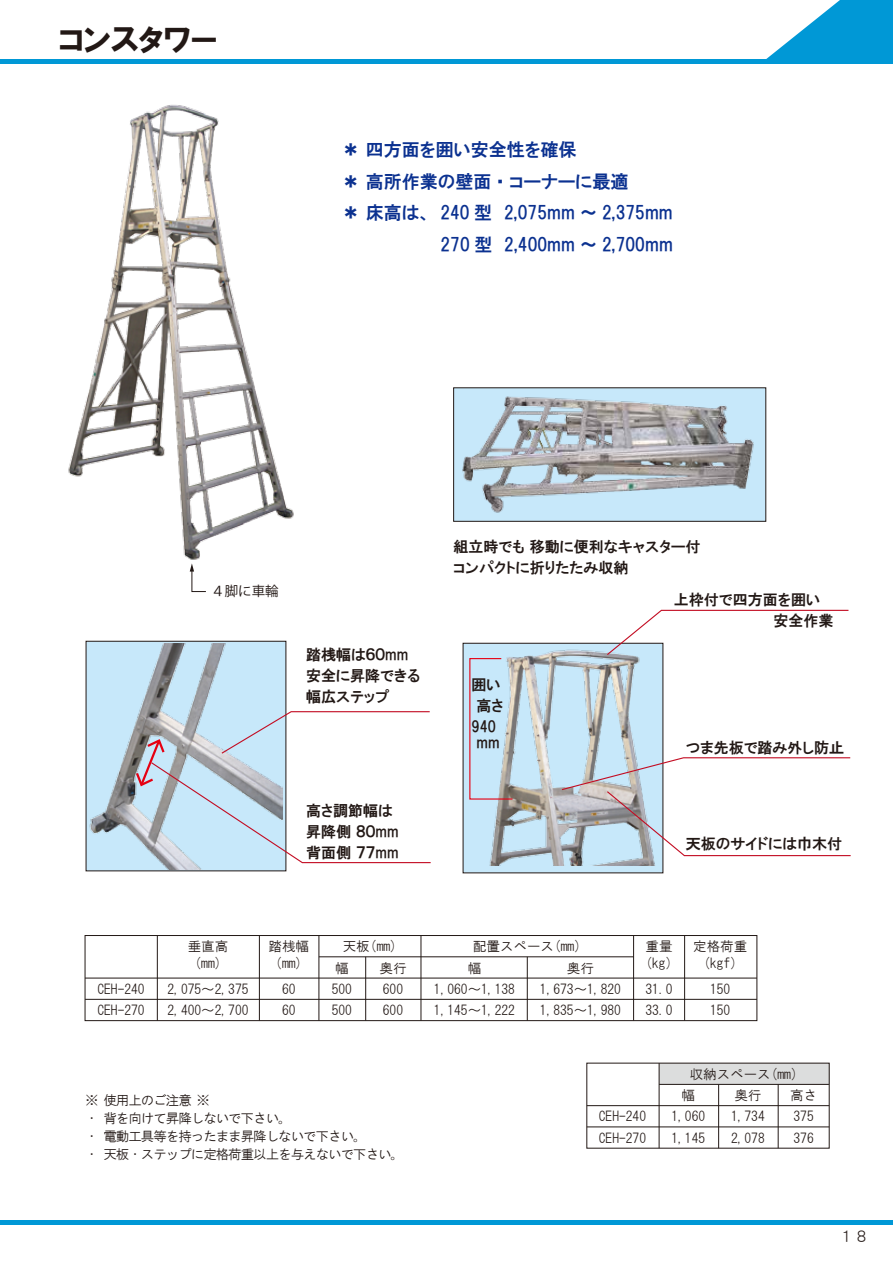
<style>
.page{position:relative;width:893px;height:1263px;background:#fff}
.page>*{position:absolute;margin:0;border:0;box-sizing:border-box;transform-origin:0 0}
.t1{font:31.5px "HGP Soei Kakugothic UB";color:#221815}
.t2{font:18px "HGP Gothic E";color:#0b3190}
.t3{font:15px/21px "HGP Gothic E";color:#221815}
.t4{font:15px "HG Gothic M";color:#221815}
.t5{font:13.5px/21.1px "HG Gothic M";color:#221815}
.t6{font:13.5px/18px "HG Gothic M";letter-spacing:-.075em;color:#221815}
.t7{font:13.5px "Koz Go Pr 6 N";color:#221815}
</style>
<div class="page">
<img style="left:68px;top:104px;width:226px;height:456px">
<div style="left:85px;top:935px;width:672px;height:86px;border:1px solid #221815"></div>
<hr style="left:85px;top:978px;width:672px;height:1px;background:#221815">
<hr style="left:85px;top:999px;width:672px;height:1px;background:#221815">
<hr style="left:684px;top:935px;width:1px;height:85px;background:#221815">
<hr style="left:633px;top:935px;width:1px;height:85px;background:#221815">
<hr style="left:527px;top:957px;width:1px;height:63px;background:#221815">
<hr style="left:421px;top:935px;width:1px;height:85px;background:#221815">
<hr style="left:365px;top:957px;width:1px;height:63px;background:#221815">
<hr style="left:319px;top:935px;width:1px;height:85px;background:#221815">
<hr style="left:259px;top:935px;width:1px;height:85px;background:#221815">
<hr style="left:319px;top:956px;width:315px;height:1px;background:#221815">
<hr style="left:157px;top:935px;width:1px;height:85px;background:#221815">
<div style="left:453px;top:387px;width:313px;height:135px;background:#c7e8fa;border:1px solid #221815"></div>
<img style="left:462px;top:396px;width:292px;height:117px">
<div style="left:659px;top:1063px;width:170px;height:21px;background:#dcdddd"></div>
<hr style="left:587px;top:1105px;width:242px;height:1px;background:#221815">
<hr style="left:587px;top:1126px;width:242px;height:1px;background:#221815">
<hr style="left:778px;top:1084px;width:1px;height:64px;background:#221815">
<hr style="left:718px;top:1084px;width:1px;height:64px;background:#221815">
<hr style="left:659px;top:1084px;width:170px;height:1px;background:#221815">
<hr style="left:659px;top:1063px;width:1px;height:85px;background:#221815">
<svg style="left:190px;top:563px;width:16px;height:29px"></svg>
<div style="left:86px;top:641px;width:200px;height:230px;background:#c7e8fa;border:1px solid #221815"></div>
<img style="left:85px;top:644px;width:141px;height:225px">
<svg style="left:136px;top:710px;width:295px;height:154px"></svg>
<div style="left:463px;top:643px;width:200px;height:230px;background:#c7e8fa"></div>
<img style="left:472px;top:642px;width:192px;height:223px">
<svg style="left:606px;top:609px;width:243px;height:47px"></svg>
<svg style="left:561px;top:757px;width:290px;height:100px"></svg>
<div style="left:0;top:1220px;width:893px;height:5px;background:#0098d6"></div>
<svg style="left:469px;top:657px;width:45px;height:143px"></svg>
<hr style="left:0;top:60px;width:893px;height:4px;background:#0098d6">
<svg style="left:761px;top:0;width:132px;height:60px"></svg>
<h1 class="t1" style="left:59px;top:24px;width:160px">コンスタワー</h1>
<h2 class="t2" style="left:342px;top:141px;width:236px">＊ 四方面を囲い安全性を確保</h2>
<h2 class="t2" style="left:342px;top:172px;width:288px">＊ 高所作業の壁面・コーナーに最適</h2>
<h2 class="t2" style="left:342px;top:204px;width:332px">＊ 床高は、 240 型 2,075mm ～ 2,375mm</h2>
<h2 class="t2" style="left:440px;top:235px;width:234px">270 型 2,400mm ～ 2,700mm</h2>
<p class="t7" style="left:211px;top:583px;width:69px">４脚に車輪</p>
<p class="t3" style="left:306px;top:644px;width:116px">踏桟幅は６０mm安全に昇降できる幅広ステップ</p>
<p class="t3" style="left:306px;top:800px;width:94px">高さ調節幅は昇降側 ８０mm背面側 ７７mm</p>
<p class="t3" style="left:454px;top:536px;width:248px">組立時でも 移動に便利なキャスター付コンパクトに折りたたみ収納</p>
<p class="t3" style="left:472px;top:674px;width:33px;text-align:center">囲い高さ<br>940</p>
<p class="t3" style="left:477px;top:732px;width:25px">mm</p>
<p class="t3" style="left:773px;top:589px;width:61px;text-indent:-100px">上枠付で四方面を囲い安全作業</p>
<p class="t3" style="left:686px;top:737px;width:160px">つま先板で踏み外し防止</p>
<p class="t3" style="left:686px;top:833px;width:158px">天板のサイドには巾木付</p>
<p class="t5" style="left:97px;top:978px;width:49px">CEH-240<br>CEH-270</p>
<p class="t5" style="left:188px;top:935px;width:42px">垂直高</p>
<p class="t5" style="left:335px;top:935px;width:63px;line-height:21.6px;text-indent:8px">天板(mm)幅</p>
<p class="t5" style="left:473px;top:935px;width:109px">配置スペース(mm)</p>
<p class="t5" style="left:645px;top:935px;width:28px">重量</p>
<p class="t5" style="left:693px;top:935px;width:55px">定格荷重</p>
<p class="t5" style="left:268px;top:935px;width:42px">踏桟幅</p>
<p class="t5" style="left:282px;top:978px;width:15px">60<br>60</p>
<p class="t5" style="left:275px;top:953px;width:28px">(mm)</p>
<p class="t5" style="left:645px;top:953px;width:93px">(kg) (kgf)</p>
<p class="t5" style="left:194px;top:953px;width:28px">(mm)</p>
<p class="t5" style="left:468px;top:957px;width:15px">幅</p>
<p class="t5" style="left:567px;top:957px;width:28px">奥行</p>
<p class="t5" style="left:379px;top:957px;width:28px">奥行</p>
<p class="t5" style="left:168px;top:978px;width:82px">2,075～2,375</p>
<p class="t5" style="left:434px;top:978px;width:82px">1,060～1,138<br>1,145～1,222</p>
<p class="t5" style="left:332px;top:978px;width:22px">500</p>
<p class="t5" style="left:383px;top:978px;width:22px">600</p>
<p class="t5" style="left:645px;top:978px;width:28px">31.0<br>33.0</p>
<p class="t5" style="left:540px;top:978px;width:82px">1,673～1,820<br>1,835～1,980</p>
<p class="t5" style="left:710px;top:978px;width:22px">150<br>150</p>
<p class="t5" style="left:168px;top:999px;width:82px">2,400～2,700</p>
<p class="t5" style="left:332px;top:999px;width:22px">500</p>
<p class="t5" style="left:383px;top:999px;width:22px">600</p>
<p class="t6" style="left:85px;top:1091px;width:320px">※ 使用上のご注意 ※<br>・ 背を向けて昇降しないで下さい。<br>・ 電動工具等を持ったまま昇降しないで下さい。<br>・ 天板・ステップに定格荷重以上を与えないで下さい。</p>
<p class="t5" style="left:599px;top:1105px;width:49px">CEH-240<br>CEH-270</p>
<p class="t5" style="left:690px;top:1063px;width:110px">収納スペース(mm)</p>
<p class="t5" style="left:681px;top:1084px;width:15px">幅</p>
<p class="t5" style="left:731px;top:1106px;width:35px">1,734</p>
<p class="t5" style="left:731px;top:1127px;width:35px">2,078</p>
<p class="t5" style="left:734px;top:1084px;width:28px">奥行</p>
<p class="t5" style="left:790px;top:1084px;width:28px">高さ</p>
<p class="t5" style="left:671px;top:1105px;width:35px">1,060<br>1,145</p>
<p class="t5" style="left:793px;top:1105px;width:22px">375<br>376</p>
<p class="t4" style="left:839px;top:1228px;width:31px">１８</p>
</div>
